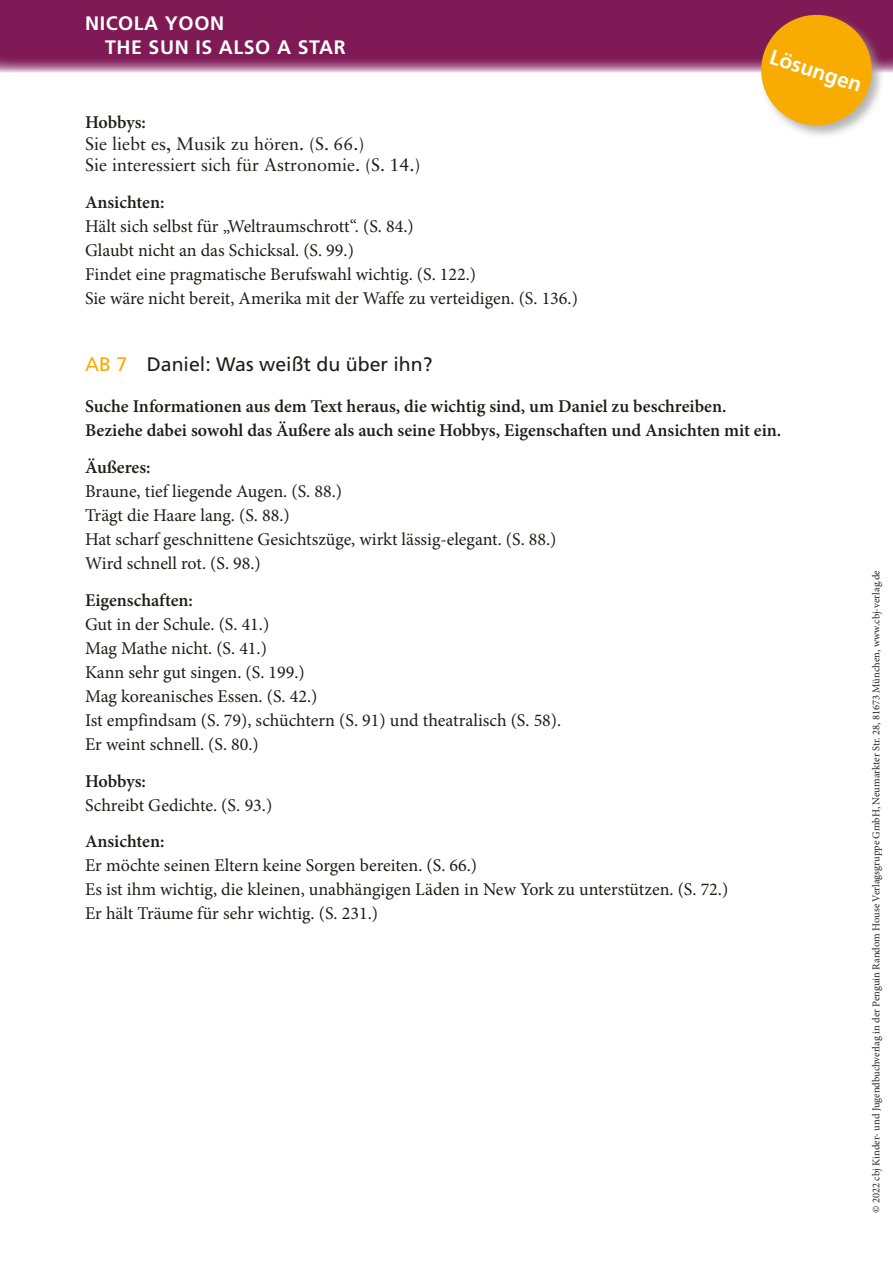
<style>
.page{position:relative;width:893px;height:1263px;background:#fff}
.page>*{position:absolute;margin:0;border:0;box-sizing:border-box;transform-origin:0 0}
.t1{font:700 21px "Frutiger LT Pro";color:#fff}
.t2{font:19.5px "Frutiger LT Pro";color:#1d1d1b}
.t3{font:700 19.5px/24px "Frutiger LT Pro";letter-spacing:.03em;color:#fff}
.t4{font:18px/24px "Minion Pro";color:#1d1d1b}
.t5{font:600 18px/24px "Minion Pro";letter-spacing:-.005em;color:#1d1d1b}
.t6{font:18px/21.6px "Sabon LT Pro";color:#1d1d1b}
.t7{font:10.5px "Minion Pro";color:#252423}
.s1{color:#f8ab00}
</style>
<div class="page">
<svg style="left:0;top:0;width:893px;height:72px;fill:#7f1a56"></svg>
<div style="left:759px;top:13px;width:127px;height:127px;background:#9d9d9d;opacity:.75"></div>
<svg style="left:754px;top:8px;width:124px;height:124px"></svg>
<p class="t3" style="left:105px;top:12px;width:242px;text-indent:-20px">NICOLA YOON<br>THE SUN IS ALSO A STAR</p>
<p class="t5" style="left:85px;top:110px;width:62px">Hobbys:</p>
<p class="t6" style="left:85px;top:132px;width:337px">Sie liebt es, Musik zu hören. (S. 66.)<br>Sie interessiert sich für Astronomie. (S. 14.)</p>
<p class="t5" style="left:85px;top:190px;width:81px">Ansichten:</p>
<p class="t4" style="left:85px;top:214px;width:494px">Hält sich selbst für „Weltraumschrott“. (S. 84.)<br>Glaubt nicht an das Schicksal. (S. 99.)<br>Findet eine pragmatische Berufswahl wichtig. (S. 122.)<br>Sie wäre nicht bereit, Amerika mit der Waffe zu verteidigen. (S. 136.)</p>
<p class="t1" style="left:774px;top:44px;width:97px;rotate:18deg">Lösungen</p>
<p class="t2" style="left:85px;top:353px;width:349px"><span class="s1">AB 7</span> Daniel: Was weißt du über ihn?</p>
<p class="t5" style="left:85px;top:394px;width:698px">Suche Informationen aus dem Text heraus, die wichtig sind, um Daniel zu beschreiben.<br>Beziehe dabei sowohl das Äußere als auch seine Hobbys, Eigenschaften und Ansichten mit ein.</p>
<p class="t5" style="left:85px;top:455px;width:67px">Äußeres:</p>
<p class="t4" style="left:85px;top:479px;width:473px">Braune, tief liegende Augen. (S. 88.)<br>Trägt die Haare lang. (S. 88.)<br>Hat scharf geschnittene Gesichtszüge, wirkt lässig-elegant. (S. 88.)<br>Wird schnell rot. (S. 98.)</p>
<p class="t5" style="left:85px;top:588px;width:109px">Eigenschaften:</p>
<p class="t4" style="left:85px;top:612px;width:478px">Gut in der Schule. (S. 41.)<br>Mag Mathe nicht. (S. 41.)<br>Kann sehr gut singen. (S. 199.)<br>Mag koreanisches Essen. (S. 42.)<br>Ist empfindsam (S. 79), schüchtern (S. 91) und theatralisch (S. 58).<br>Er weint schnell. (S. 80.)</p>
<p class="t5" style="left:85px;top:769px;width:62px">Hobbys:</p>
<p class="t4" style="left:85px;top:793px;width:189px">Schreibt Gedichte. (S. 93.)</p>
<p class="t5" style="left:85px;top:829px;width:81px">Ansichten:</p>
<p class="t4" style="left:85px;top:854px;width:645px">Er möchte seinen Eltern keine Sorgen bereiten. (S. 66.)<br>Es ist ihm wichtig, die kleinen, unabhängigen Läden in New York zu unterstützen. (S. 72.)<br>Er hält Träume für sehr wichtig. (S. 231.)</p>
<p class="t7" style="left:869px;top:1213px;width:644px;rotate:-90deg">© 2022 cbj Kinder- und Jugendbuchverlag in der Penguin Random House Verlagsgruppe GmbH, Neumarkter Str. 28, 81673 München, www.cbj-verlag.de</p>
</div>
